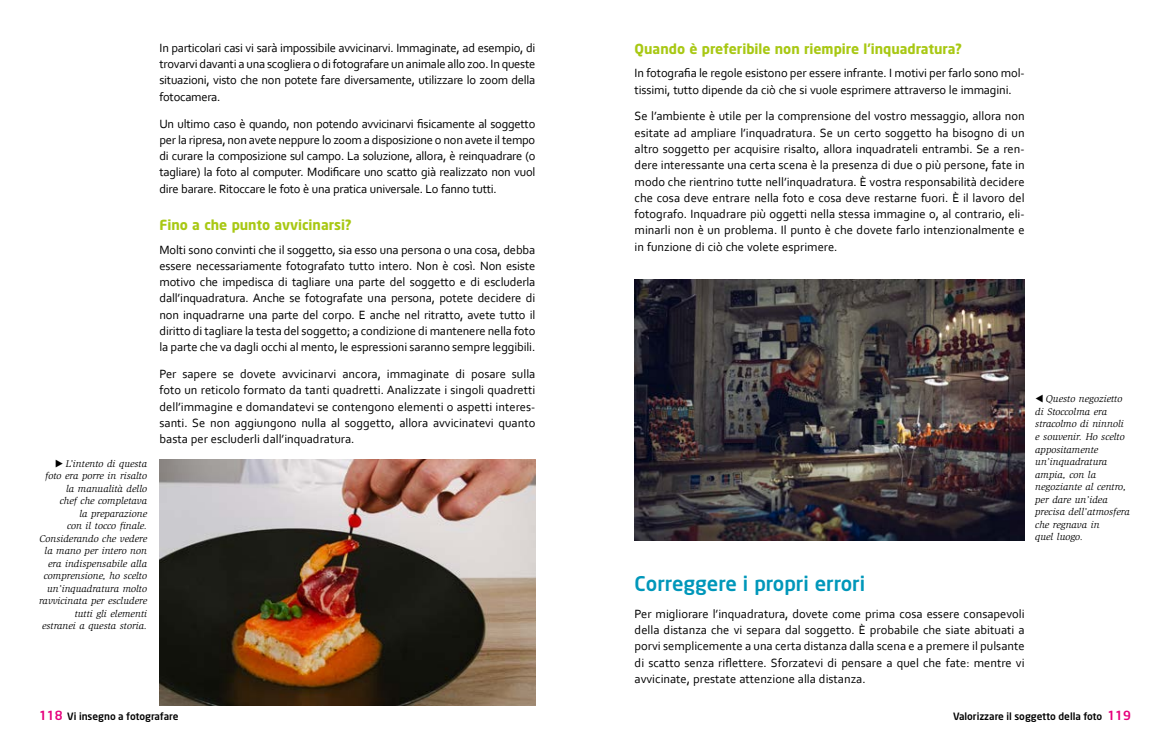
<style>
.page{position:relative;width:1170px;height:745px;background:#fff}
.page>*{position:absolute;margin:0;border:0;box-sizing:border-box;transform-origin:0 0}
.T2{font:500 20px "Neo Sans";color:#0097ba}
.T3{font:700 13.75px "Neo Sans";color:#a8c813}
.Texte_courant{font:12.5px/16.2px "Corbel";letter-spacing:-.01em;color:#000;text-align:justify}
.t1{font:italic 10px/12.5px "Slimbach Std";color:#000;text-align:right}
.t2{font:500 10px "Neo Sans";color:#000}
.s1{font-size:12.5px;color:#e6007d}
</style>
<div class="page">
<img style="left:159px;top:459px;width:376px;height:246px">
<img style="left:634px;top:279px;width:390px;height:260px">
<p class="t1" style="left:39px;top:457px;width:109px">▶ L’intento di questa foto era porre in risalto la manualità dello<br>chef che completava<br>la preparazione<br>con il tocco finale.<br>Considerando che vedere la mano per intero non era indispensabile alla comprensione, ho scelto un’inquadratura molto ravvicinata per escludere tutti gli elementi estranei a questa storia.</p>
<p class="Texte_courant" style="left:159px;top:39px;width:377px">In particolari casi vi sarà impossibile avvicinarvi. Immaginate, ad esempio, di trovarvi davanti a una scogliera o di fotografare un animale allo zoo. In queste situazioni, visto che non potete fare diversamente, utilizzare lo zoom della fotocamera.</p>
<p class="Texte_courant" style="left:159px;top:115px;width:377px">Un ultimo caso è quando, non potendo avvicinarvi fisicamente al soggetto per la ripresa, non avete neppure lo zoom a disposizione o non avete il tempo di curare la composizione sul campo. La soluzione, allora, è reinquadrare (o tagliare) la foto al computer. Modificare uno scatto già realizzato non vuol dire barare. Ritoccare le foto è una pratica universale. Lo fanno tutti.</p>
<p class="T3" style="left:159px;top:216px;width:194px">Fino a che punto avvicinarsi?</p>
<p class="Texte_courant" style="left:159px;top:241px;width:377px">Molti sono convinti che il soggetto, sia esso una persona o una cosa, debba essere necessariamente fotografato tutto intero. Non è così. Non esiste motivo che impedisca di tagliare una parte del soggetto e di escluderla dall’inquadratura. Anche se fotografate una persona, potete decidere di non inquadrarne una parte del corpo. E anche nel ritratto, avete tutto il diritto di tagliare la testa del soggetto; a condizione di mantenere nella foto la parte che va dagli occhi al mento, le espressioni saranno sempre leggibili.</p>
<p class="Texte_courant" style="left:159px;top:365px;width:377px">Per sapere se dovete avvicinarvi ancora, immaginate di posare sulla foto un reticolo formato da tanti quadretti. Analizzate i singoli quadretti dell’immagine e domandatevi se contengono elementi o aspetti interes&shy;santi. Se non aggiungono nulla al soggetto, allora avvicinatevi quanto basta per escluderli dall’inquadratura.</p>
<p class="T3" style="left:634px;top:40px;width:329px">Quando è preferibile non riempire l’inquadratura?</p>
<p class="Texte_courant" style="left:634px;top:65px;width:391px">In fotografia le regole esistono per essere infrante. I motivi per farlo sono mol&shy;tissimi, tutto dipende da ciò che si vuole esprimere attraverso le immagini.</p>
<p class="Texte_courant" style="left:634px;top:108px;width:391px">Se l’ambiente è utile per la comprensione del vostro messaggio, allora non esitate ad ampliare l’inquadratura. Se un certo soggetto ha bisogno di un altro soggetto per acquisire risalto, allora inquadrateli entrambi. Se a ren&shy;dere interessante una certa scena è la presenza di due o più persone, fate in modo che rientrino tutte nell’inquadratura. È vostra responsabilità decidere che cosa deve entrare nella foto e cosa deve restarne fuori. È il lavoro del fotografo. Inquadrare più oggetti nella stessa immagine o, al contrario, eli&shy;minarli non è un problema. Il punto è che dovete farlo intenzionalmente e in funzione di ciò che volete esprimere.</p>
<p class="t1" style="left:1035px;top:392px;width:96px;text-align:left">◀ Questo negozietto di Stoccolma era stracolmo di ninnoli e souvenir. Ho scelto appositamente un’inquadratura ampia, con la negoziante al centro, per dare un’idea precisa dell’atmosfera che regnava in<br>quel luogo.</p>
<p class="T2" style="left:634px;top:570px;width:232px">Correggere i propri errori</p>
<p class="Texte_courant" style="left:634px;top:605px;width:391px">Per migliorare l’inquadratura, dovete come prima cosa essere consapevoli della distanza che vi separa dal soggetto. È probabile che siate abituati a porvi semplicemente a una certa distanza dalla scena e a premere il pulsante di scatto senza riflettere. Sforzatevi di pensare a quel che fate: mentre vi avvicinate, prestate attenzione alla distanza.</p>
<p class="t2" style="left:39px;top:709px;width:141px"><span class="s1">118</span> Vi insegno a fotografare</p>
<p class="t2" style="left:952px;top:709px;width:179px">Valorizzare il soggetto della foto <span class="s1">119</span></p>
</div>
